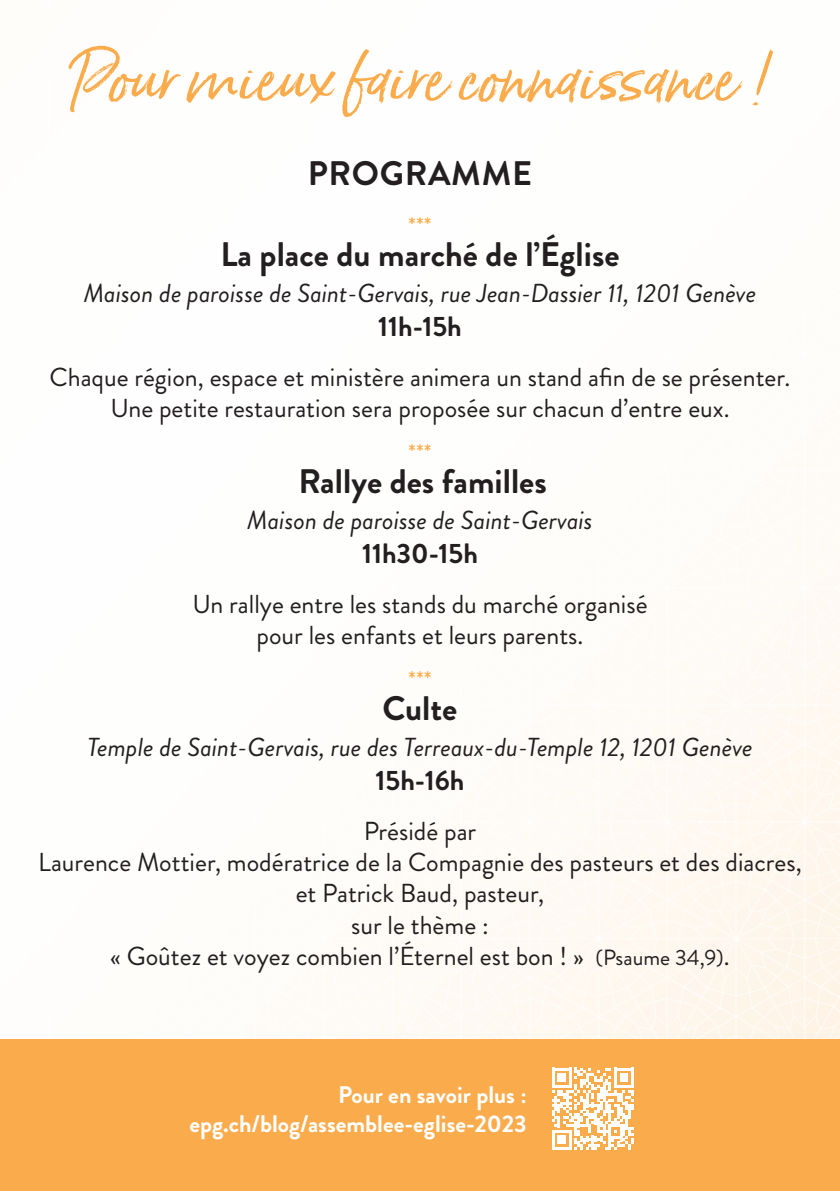
<style>
.page{position:relative;width:840px;height:1191px;background:#fff}
.page>*{position:absolute;margin:0;border:0;box-sizing:border-box;transform-origin:0 0}
.t1{font:62px "Born Ready Slanted";color:#faac4d}
.t2{font:700 34px "Brandon Grotesque";color:#231f20}
.t3{font:700 34px "Brandon Grotesque";letter-spacing:.02em;color:#231f20}
.t4{font:700 28px "Brandon Grotesque";color:#231f20}
.t5{font:26px/31.2px "Brandon Grotesque";color:#231f20;text-align:center}
.t6{font:italic 26px "Brandon Grotesque";color:#231f20}
.t7{font:700 24px/28.8px "Brandon Grotesque";color:#fff;text-align:right}
.t8{font:24px "Brandon Grotesque";color:#faac4d}
.s1{font-size:22px}
</style>
<div class="page">
<div style="left:0;top:1039px;width:839px;height:152px;background:#faac4d"></div>
<svg style="left:552px;top:1067px;width:81px;height:82px"></svg>
<h1 class="t1" style="left:69px;top:40px;width:704px">Pour mieux faire connaissance !</h1>
<h2 class="t3" style="left:307px;top:150px;width:226px">PROGRAMME</h2>
<p class="t8" style="left:408px;top:209px;width:25px">***</p>
<h2 class="t2" style="left:220px;top:231px;width:400px">La place du marché de l’Église</h2>
<p class="t6" style="left:84px;top:275px;width:673px">Maison de paroisse de Saint-Gervais, rue Jean-Dassier 11, 1201 Genève</p>
<p class="t4" style="left:378px;top:306px;width:85px">11h-15h</p>
<p class="t5" style="left:50px;top:362px;width:742px">Chaque région, espace et ministère animera un stand afin de se présenter.<br>Une petite restauration sera proposée sur chacun d’entre eux.</p>
<p class="t8" style="left:408px;top:436px;width:25px">***</p>
<h2 class="t2" style="left:298px;top:457px;width:250px">Rallye des familles</h2>
<p class="t6" style="left:247px;top:502px;width:347px">Maison de paroisse de Saint-Gervais</p>
<p class="t4" style="left:362px;top:534px;width:117px">11h30-15h</p>
<p class="t5" style="left:192px;top:589px;width:456px">Un rallye entre les stands du marché organisé pour les enfants et leurs parents.</p>
<p class="t8" style="left:408px;top:663px;width:25px">***</p>
<h2 class="t2" style="left:382px;top:685px;width:76px">Culte</h2>
<p class="t6" style="left:87px;top:729px;width:666px">Temple de Saint-Gervais, rue des Terreaux-du-Temple 12, 1201 Genève</p>
<p class="t4" style="left:375px;top:760px;width:90px">15h-16h</p>
<p class="t5" style="left:38px;top:816px;width:764px">Présidé par<br>Laurence Mottier, modératrice de la Compagnie des pasteurs et des diacres, et Patrick Baud, pasteur,<br>sur le thème :<br>« Goûtez et voyez combien l’Éternel est bon ! » <span class="s1">(Psaume 34,9)</span>.</p>
<p class="t7" style="left:189px;top:1080px;width:338px">Pour en savoir plus : epg.ch/blog/assemblee-eglise-2023</p>
</div>
